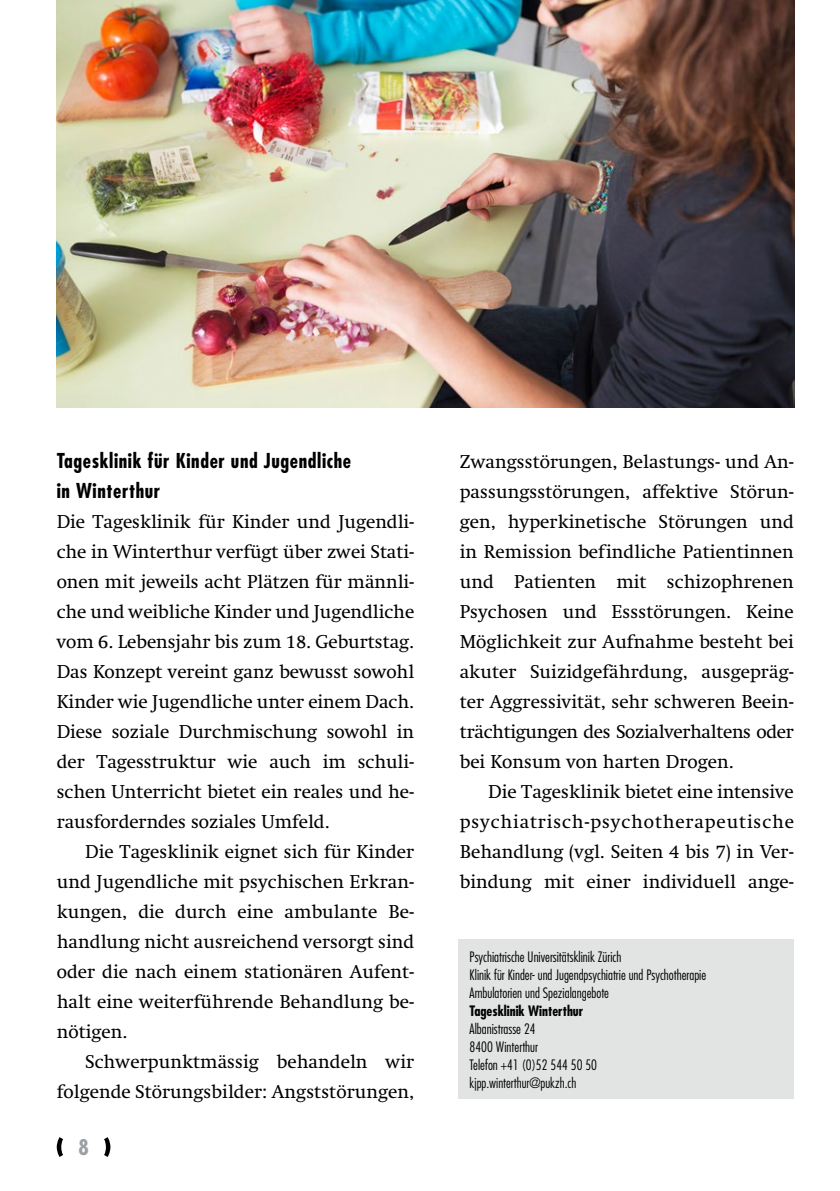
<style>
.page{position:relative;width:840px;height:1191px;background:#fff}
.page>*{position:absolute;margin:0;border:0;box-sizing:border-box;transform-origin:0 0}
.t1{font:700 condensed 21px "Futura LT";color:#9aa1a4}
.t2{font:700 condensed 20px/30px "Futura LT";letter-spacing:.03em;color:#000}
.t3{font:19px/30px "Swift LT Std";color:#000;text-align:justify}
.t4{font:300 condensed 14px/18px "Futura LT";color:#000}
.t5{font:700 condensed 14px "Futura LT";color:#000}
</style>
<div class="page">
<svg style="left:57px;top:1137px;width:6px;height:20px"></svg>
<svg style="left:104px;top:1137px;width:6px;height:20px"></svg>
<div style="left:458px;top:939px;width:335px;height:160px;background:#e2e3e3"></div>
<img style="left:57px;top:0;width:736px;height:408px">
<p class="t2" style="left:57px;top:445px;width:296px">Tagesklinik für Kinder und Jugendliche in Winterthur</p>
<p class="t3" style="left:57px;top:507px;width:359px">Die Tagesklinik für Kinder und Jugendli&shy;che in Winterthur verfügt über zwei Stati&shy;onen mit jeweils acht Plätzen für männli&shy;che und weibliche Kinder und Jugendliche vom 6. Lebensjahr bis zum 18. Geburtstag.<br>Das Konzept vereint ganz bewusst sowohl Kinder wie Jugendliche unter einem Dach.<br>Diese soziale Durchmischung sowohl in der Tagesstruktur wie auch im schuli&shy;schen Unterricht bietet ein reales und he&shy;rausforderndes soziales Umfeld.</p>
<p class="t3" style="left:57px;top:837px;width:359px;text-indent:28px">Die Tagesklinik eignet sich für Kinder und Jugendliche mit psychischen Erkran&shy;kungen, die durch eine ambulante Be&shy;handlung nicht ausreichend versorgt sind oder die nach einem stationären Aufent&shy;halt eine weiterführende Behandlung be&shy;nötigen.</p>
<p class="t3" style="left:57px;top:1047px;width:359px;text-align:right">Schwerpunktmässig behandeln wir folgende Störungsbilder: Angststörungen,</p>
<p class="t1" style="left:78px;top:1134px;width:12px">8</p>
<p class="t3" style="left:459px;top:447px;width:335px">Zwangsstörungen, Belastungs- und An&shy;passungsstörungen, affektive Störun&shy;gen, hyperkinetische Störungen und in Remission befindliche Patientinnen und Patienten mit schizophrenen Psychosen und Essstörungen. Keine Möglichkeit zur Aufnahme besteht bei akuter Suizidgefährdung, ausgepräg&shy;ter Aggressivität, sehr schweren Beein&shy;trächtigungen des Sozialverhaltens oder bei Konsum von harten Drogen.</p>
<p class="t3" style="left:459px;top:777px;width:335px;text-indent:28px">Die Tagesklinik bietet eine intensive psychiatrisch-psychotherapeutische Behandlung (vgl. Seiten 4 bis 7) in Ver&shy;bindung mit einer individuell ange-</p>
<p class="t4" style="left:469px;top:947px;width:238px">Psychiatrische Universitätsklinik Zürich<br>Klinik für Kinder- und Jugendpsychiatrie und Psychotherapie<br>Ambulatorien und Spezialangebote</p>
<p class="t5" style="left:469px;top:1001px;width:115px">Tagesklinik Winterthur</p>
<p class="t4" style="left:469px;top:1019px;width:129px">Albanistrasse 24<br>8400 Winterthur<br>Telefon +41 (0)52 544 50 50 kjpp.winterthur@pukzh.ch</p>
</div>
